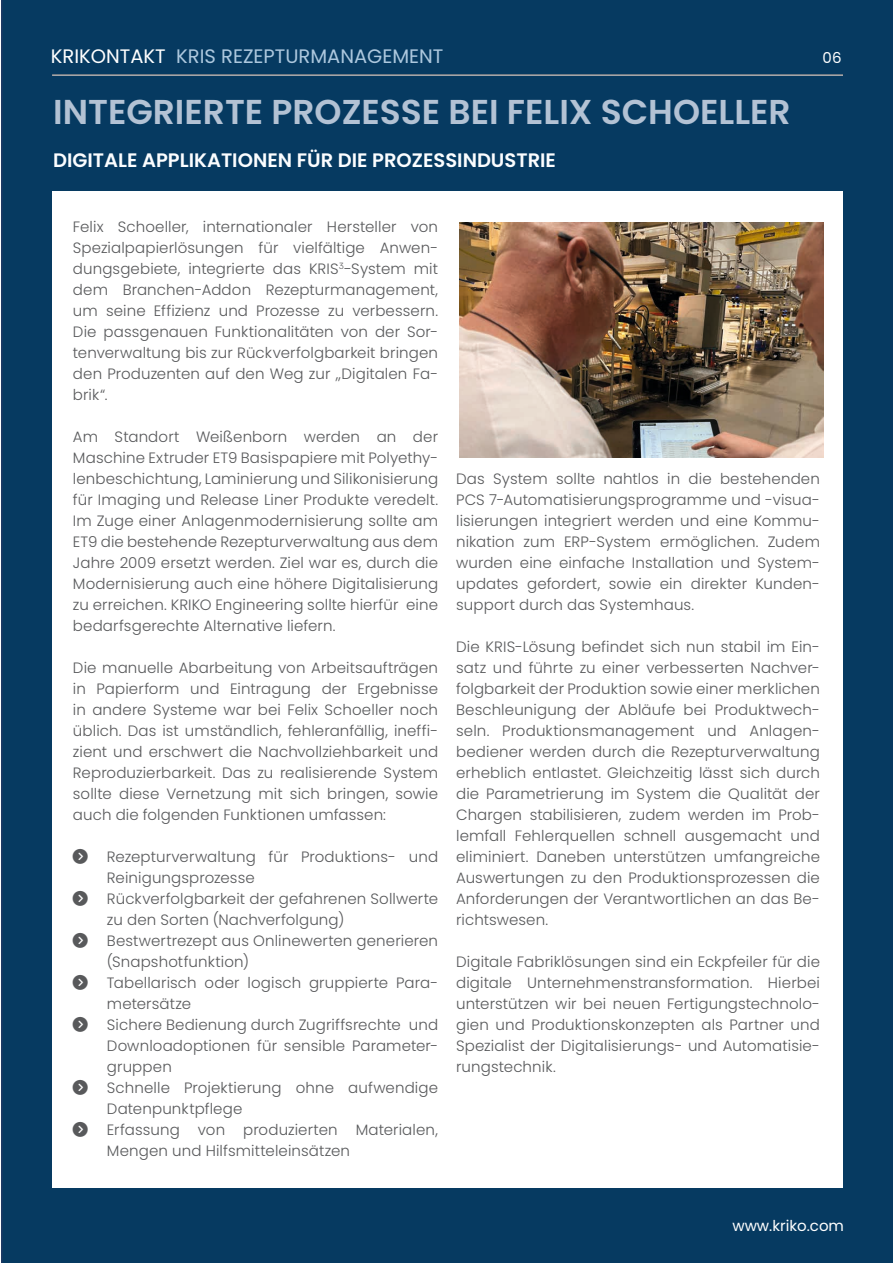
<style>
.page{position:relative;width:893px;height:1263px;background:#fff}
.page>*{position:absolute;margin:0;border:0;box-sizing:border-box;transform-origin:0 0}
.t1{font:600 34.5px "Poppins";color:#b3c2d4}
.t2{font:600 19.5px "Poppins";color:#fbfdff}
.t3{font:19.5px "Poppins";color:#adc8de}
.t4{font:300 15px/21px "Poppins";letter-spacing:.01em;color:#58595b;text-align:justify}
.t5{font:15px "Poppins";color:#fff}
.s1{color:#fff}
</style>
<div class="page">
<div style="left:1px;top:0;width:892px;height:1263px;background:#063a61"></div>
<hr style="left:52px;top:75px;width:791px;height:1px;background:#fff">
<div style="left:52px;top:192px;width:791px;height:996px;background:#fff"></div>
<img style="left:459px;top:223px;width:365px;height:234px">
<h2 class="t3" style="left:51px;top:45px;width:394px"><span class="s1">KRIKONTAKT</span> KRIS REZEPTURMANAGEMENT</h2>
<p class="t5" style="left:823px;top:49px;width:20px">06</p>
<h1 class="t1" style="left:53px;top:92px;width:739px">INTEGRIERTE PROZESSE BEI FELIX SCHOELLER</h1>
<h2 class="t2" style="left:53px;top:148px;width:504px">DIGITALE APPLIKATIONEN FÜR DIE PROZESSINDUSTRIE</h2>
<p class="t4" style="left:73px;top:216px;width:367px;text-align:left">Felix Schoeller, internationaler Hersteller von Spezialpapierlösungen für vielfältige Anwen&shy;dungsgebiete, integrierte das KRIS<sup>3</sup>-System mit dem Branchen-Addon Rezepturmanagement, um seine Effizienz und Prozesse zu verbessern.<br>Die passgenauen Funktionalitäten von der Sor&shy;tenverwaltung bis zur Rückverfolgbarkeit bringen den Produzenten auf den Weg zur „Digitalen Fa&shy;brik“.</p>
<p class="t4" style="left:73px;top:426px;width:367px">Am Standort Weißenborn werden an der Maschine Extruder ET9 Basispapiere mit Polyethy&shy;lenbeschichtung, Laminierung und Silikonisierung für Imaging und Release Liner Produkte veredelt.<br>Im Zuge einer Anlagenmodernisierung sollte am ET9 die bestehende Rezepturverwaltung aus dem Jahre 2009 ersetzt werden. Ziel war es, durch die Modernisierung auch eine höhere Digitalisierung zu erreichen. KRIKO Engineering sollte hierfür eine bedarfsgerechte Alternative liefern.</p>
<p class="t4" style="left:73px;top:657px;width:367px">Die manuelle Abarbeitung von Arbeitsaufträgen in Papierform und Eintragung der Ergebnisse in andere Systeme war bei Felix Schoeller noch üblich. Das ist umständlich, fehleranfällig, ineffi&shy;zient und erschwert die Nachvollziehbarkeit und Reproduzierbarkeit. Das zu realisierende System sollte diese Vernetzung mit sich bringen, sowie auch die folgenden Funktionen umfassen:</p>
<p class="t4" style="left:107px;top:846px;width:333px;text-align:left">Rezepturverwaltung für Produktions- und Reinigungsprozesse<br>Rückverfolgbarkeit der gefahrenen Sollwerte zu den Sorten (Nachverfolgung)<br>Bestwertrezept aus Onlinewerten generieren (Snapshotfunktion)<br>Tabellarisch oder logisch gruppierte Para&shy;metersätze<br>Sichere Bedienung durch Zugriffsrechte und Downloadoptionen für sensible Parameter&shy;gruppen<br>Schnelle Projektierung ohne aufwendige Datenpunktpflege<br>Erfassung von produzierten Materialen, Mengen und Hilfsmitteleinsätzen</p>
<p class="t4" style="left:456px;top:468px;width:365px">Das System sollte nahtlos in die bestehenden PCS 7-Automatisierungsprogramme und -visua&shy;lisierungen integriert werden und eine Kommu&shy;nikation zum ERP-System ermöglichen. Zudem wurden eine einfache Installation und System&shy;updates gefordert, sowie ein direkter Kunden&shy;support durch das Systemhaus.</p>
<p class="t4" style="left:456px;top:636px;width:365px">Die KRIS-Lösung befindet sich nun stabil im Ein&shy;satz und führte zu einer verbesserten Nachver&shy;folgbarkeit der Produktion sowie einer merklichen Beschleunigung der Abläufe bei Produktwech&shy;seln. Produktionsmanagement und Anlagen&shy;bediener werden durch die Rezepturverwaltung erheblich entlastet. Gleichzeitig lässt sich durch die Parametrierung im System die Qualität der Chargen stabilisieren, zudem werden im Prob&shy;lemfall Fehlerquellen schnell ausgemacht und eliminiert. Daneben unterstützen umfangreiche Auswertungen zu den Produktionsprozessen die Anforderungen der Verantwortlichen an das Be&shy;richtswesen.</p>
<p class="t4" style="left:456px;top:951px;width:365px">Digitale Fabriklösungen sind ein Eckpfeiler für die digitale Unternehmenstransformation. Hierbei unterstützen wir bei neuen Fertigungstechnolo&shy;gien und Produktionskonzepten als Partner und Spezialist der Digitalisierungs- und Automatisie&shy;rungstechnik.</p>
<p class="t5" style="left:732px;top:1217px;width:113px">www.kriko.com</p>
</div>
